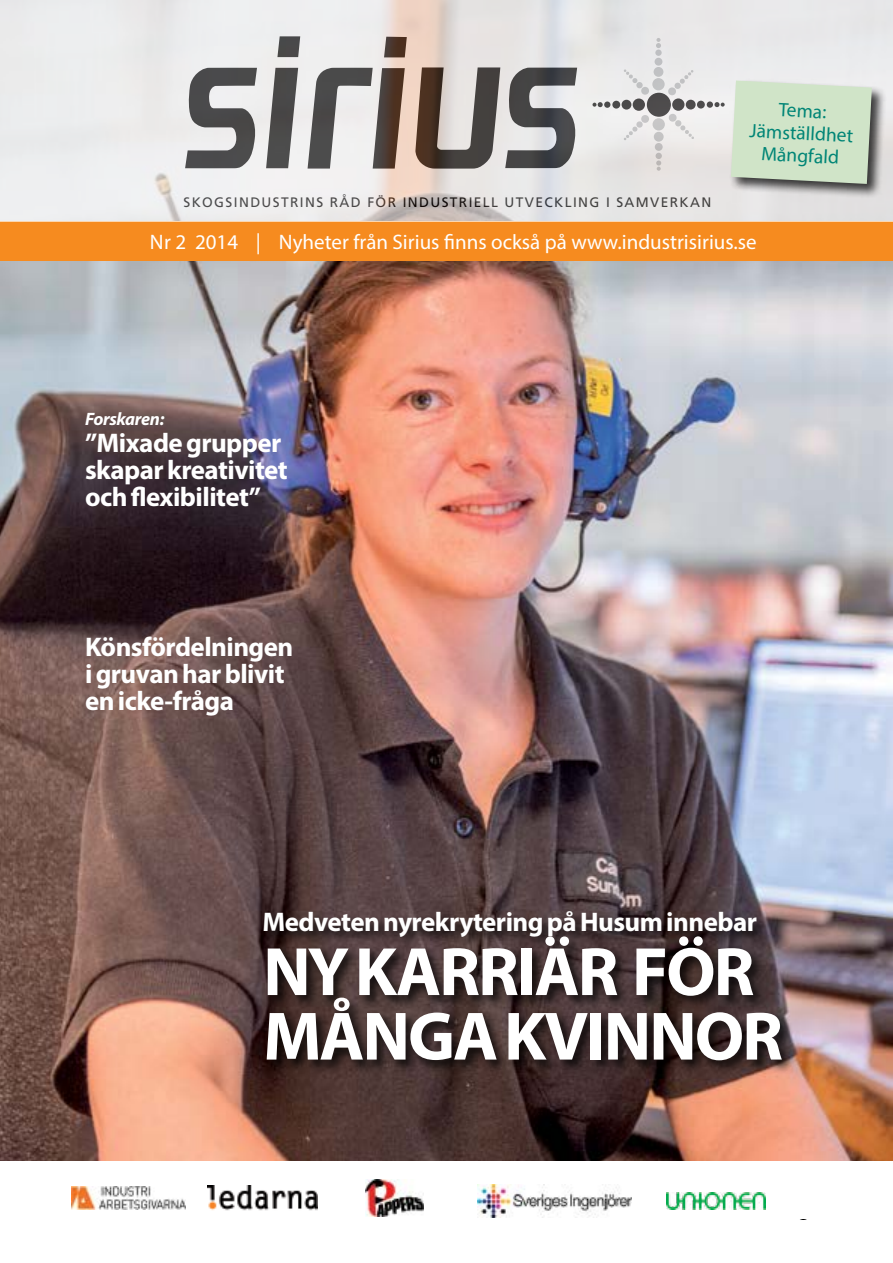
<style>
.page{position:relative;width:893px;height:1263px;background:#fff}
.page>*{position:absolute;margin:0;border:0;box-sizing:border-box;transform-origin:0 0}
.t1{font:700 69px/64.5px "Myriad Pro";letter-spacing:-.03em;color:#fff}
.t2{font:700 27px/27px "Myriad Pro";letter-spacing:-.02em;color:#fff}
.t3{font:21px "Myriad Pro";color:#fff}
.t4{font:19.5px/22.5px "Myriad Pro";color:#008576;text-align:center}
.t5{font:italic 700 18px "Myriad Pro";letter-spacing:-.02em;color:#fff}
.t6{font:18px "Warnock Pro";color:#000}
.t7{font:13.8px "Frutiger";letter-spacing:.1em;color:#000}
</style>
<div class="page">
<img style="left:0;top:261px;width:893px;height:900px">
<div style="left:262px;top:910px;width:533px;height:163px;background:#000;opacity:.75"></div>
<div style="left:0;top:222px;width:893px;height:39px;background:#f68b1f"></div>
<svg style="left:0;top:0;width:893px;height:222px;background:#e9e7e7"></svg>
<div style="left:648px;top:93px;width:22px;height:23px;background:#4e4c4c;border-radius:50%"></div>
<div style="left:647px;top:93px;width:24px;height:24px;border:1px solid #000;border-radius:50%"></div>
<svg style="left:185px;top:68px;width:72px;height:100px"></svg>
<svg style="left:277px;top:36px;width:23px;height:21px"></svg>
<svg style="left:266px;top:68px;width:32px;height:100px;background:#7c7b7a"></svg>
<svg style="left:415px;top:67px;width:162px;height:102px;background:#8c8784"></svg>
<svg style="left:384px;top:37px;width:23px;height:20px"></svg>
<svg style="left:308px;top:68px;width:97px;height:101px"></svg>
<div style="left:653px;top:118px;width:12px;height:13px;background:#c7c6c7;border-radius:50%"></div>
<div style="left:654px;top:132px;width:10px;height:10px;background:#c3c3c3;border-radius:50%"></div>
<div style="left:655px;top:143px;width:8px;height:8px;background:#bcbec0;border-radius:50%"></div>
<svg style="left:656px;top:153px;width:6px;height:18px"></svg>
<svg style="left:672px;top:98px;width:12px;height:13px"></svg>
<svg style="left:686px;top:100px;width:10px;height:10px"></svg>
<div style="left:697px;top:101px;width:8px;height:8px;background:#4e4c4d;border-radius:50%"></div>
<div style="left:707px;top:101px;width:6px;height:7px;background:#4e4c4d;border-radius:50%"></div>
<svg style="left:714px;top:102px;width:11px;height:5px"></svg>
<div style="left:633px;top:99px;width:12px;height:12px;background:#4c4a4b;border-radius:50%"></div>
<div style="left:622px;top:100px;width:9px;height:10px;background:#4a4a4a;border-radius:50%"></div>
<svg style="left:612px;top:101px;width:8px;height:8px"></svg>
<svg style="left:592px;top:102px;width:18px;height:6px"></svg>
<div style="left:652px;top:78px;width:13px;height:12px;background:#bcbec0;border-radius:50%"></div>
<div style="left:654px;top:67px;width:9px;height:10px;background:#bcbec0;border-radius:50%"></div>
<div style="left:655px;top:58px;width:7px;height:8px;background:#bcbec0;border-radius:50%"></div>
<div style="left:655px;top:50px;width:7px;height:6px;background:#bcbec0;border-radius:50%"></div>
<svg style="left:656px;top:38px;width:5px;height:10px"></svg>
<svg style="left:668px;top:70px;width:25px;height:26px"></svg>
<svg style="left:624px;top:115px;width:25px;height:25px"></svg>
<svg style="left:624px;top:69px;width:25px;height:26px"></svg>
<svg style="left:668px;top:113px;width:26px;height:26px"></svg>
<img style="left:208px;top:1185px;width:109px;height:26px">
<img style="left:666px;top:1193px;width:99px;height:16px">
<img style="left:478px;top:1184px;width:154px;height:33px">
<img style="left:366px;top:1179px;width:58px;height:38px">
<img style="left:71px;top:1187px;width:114px;height:22px">
<div style="left:729px;top:79px;width:158px;height:120px;background:#000;opacity:.75"></div>
<svg style="left:731px;top:80px;width:141px;height:104px;background:#ccdec5"></svg>
<p class="t7" style="left:183px;top:194px;width:529px">SKOGSINDUSTRINS RÅD FÖR INDUSTRIELL UTVECKLING I SAMVERKAN</p>
<p class="t4" style="left:751px;top:96px;width:105px;rotate:3deg">Tema:<br>Jämställdhet<br>Mångfald</p>
<p class="t3" style="left:150px;top:229px;width:608px">Nr 2 2014 | Nyheter från Sirius finns också på www.industrisirius.se</p>
<p class="t5" style="left:85px;top:407px;width:81px">Forskaren:</p>
<p class="t2" style="left:85px;top:428px;width:204px">”Mixade grupper skapar kreativitet och flexibilitet”</p>
<p class="t2" style="left:85px;top:633px;width:210px">Könsfördelningen i gruvan har blivit en icke-fråga</p>
<p class="t2" style="left:262px;top:907px;width:496px">Medveten nyrekrytering på Husum innebar</p>
<h1 class="t1" style="left:263px;top:937px;width:521px">NY KARRIÄR FÖR<br>MÅNGA KVINNOR</h1>
<p class="t6" style="left:799px;top:1203px;width:11px">1</p>
</div>
